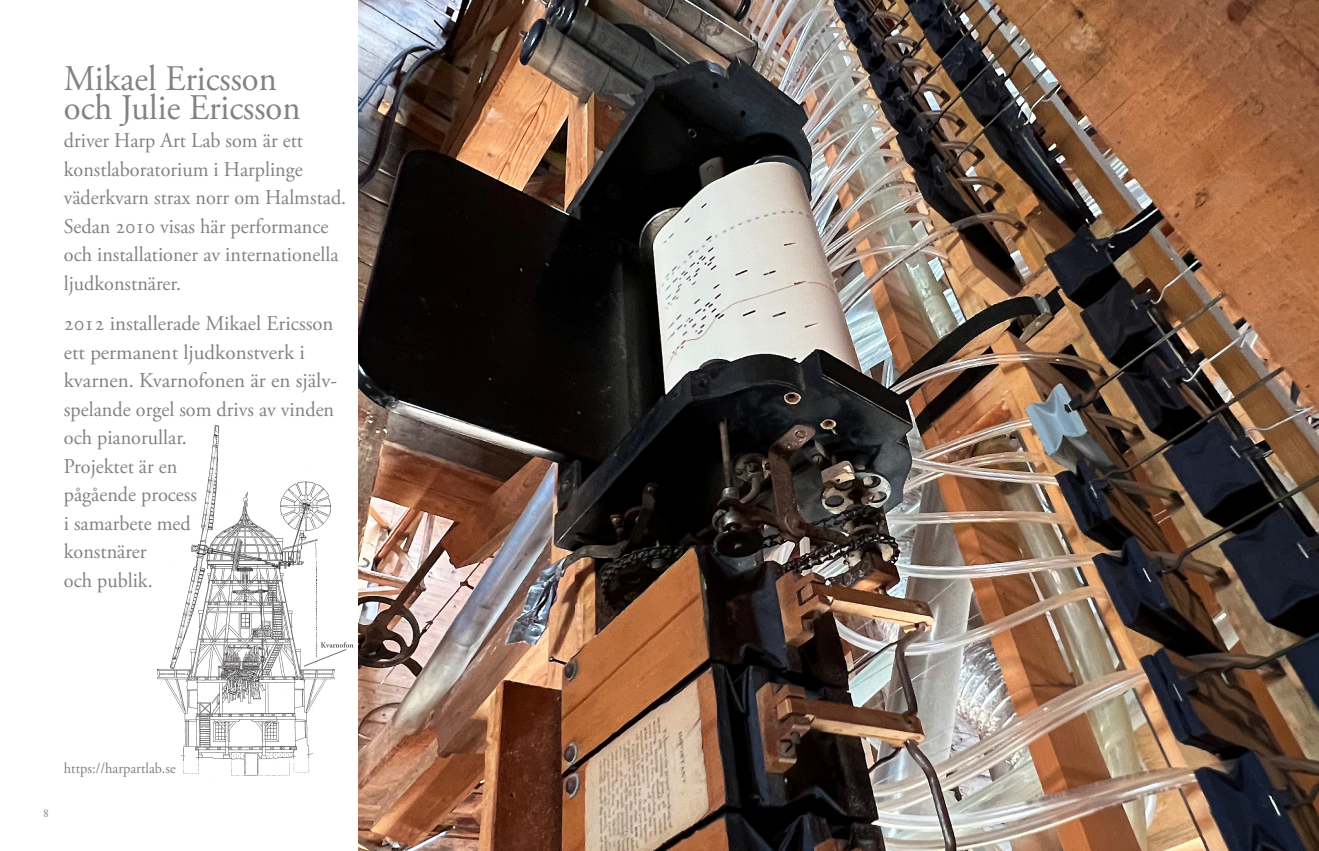
<style>
.page{position:relative;width:1319px;height:851px;background:#fff}
.page>*{position:absolute;margin:0;border:0;box-sizing:border-box;transform-origin:0 0}
.t1{font:36px "Adobe Garamond Pro";color:#808285;scale:.96 1}
.t2{font:21px/28.5px "Adobe Garamond Pro";color:#808285;scale:.96 1}
.t3{font:21px/28.5px "Adobe Garamond Pro";color:#808285}
.t4{font:15px "Adobe Garamond Pro";color:#808285;scale:.96 1}
.t5{font:12px "Adobe Garamond Pro";color:#808285}
</style>
<div class="page">
<img style="left:358px;top:0;width:960px;height:850px">
<img style="left:157px;top:414px;width:221px;height:371px">
<p class="t1" style="left:64px;top:57px;width:223px">Mikael Ericsson</p>
<p class="t1" style="left:64px;top:86px;width:248px">och Julie Ericsson</p>
<p class="t2" style="left:64px;top:127px;width:296px">driver Harp Art Lab som är ett konstlaboratorium i Harplinge väderkvarn strax norr om Halmstad.<br>Sedan 2010 visas här performance och installationer av internationella ljudkonstnärer.</p>
<p class="t3" style="left:64px;top:310px;width:275px">2012 installerade Mikael Ericsson ett permanent ljudkonstverk i kvarnen. Kvarnofonen är en själv-</p>
<p class="t3" style="left:64px;top:395px;width:272px">spelande orgel som drivs av vinden och pianorullar.</p>
<p class="t2" style="left:64px;top:452px;width:120px">Projektet är en</p>
<p class="t2" style="left:64px;top:481px;width:140px">pågående process</p>
<p class="t2" style="left:64px;top:509px;width:134px">i samarbete med</p>
<p class="t2" style="left:64px;top:538px;width:88px">konstnärer</p>
<p class="t2" style="left:64px;top:566px;width:94px">och publik.</p>
<p class="t5" style="left:43px;top:806px;width:7px">8</p>
<p class="t4" style="left:64px;top:759px;width:118px">https://harpartlab.se</p>
</div>
